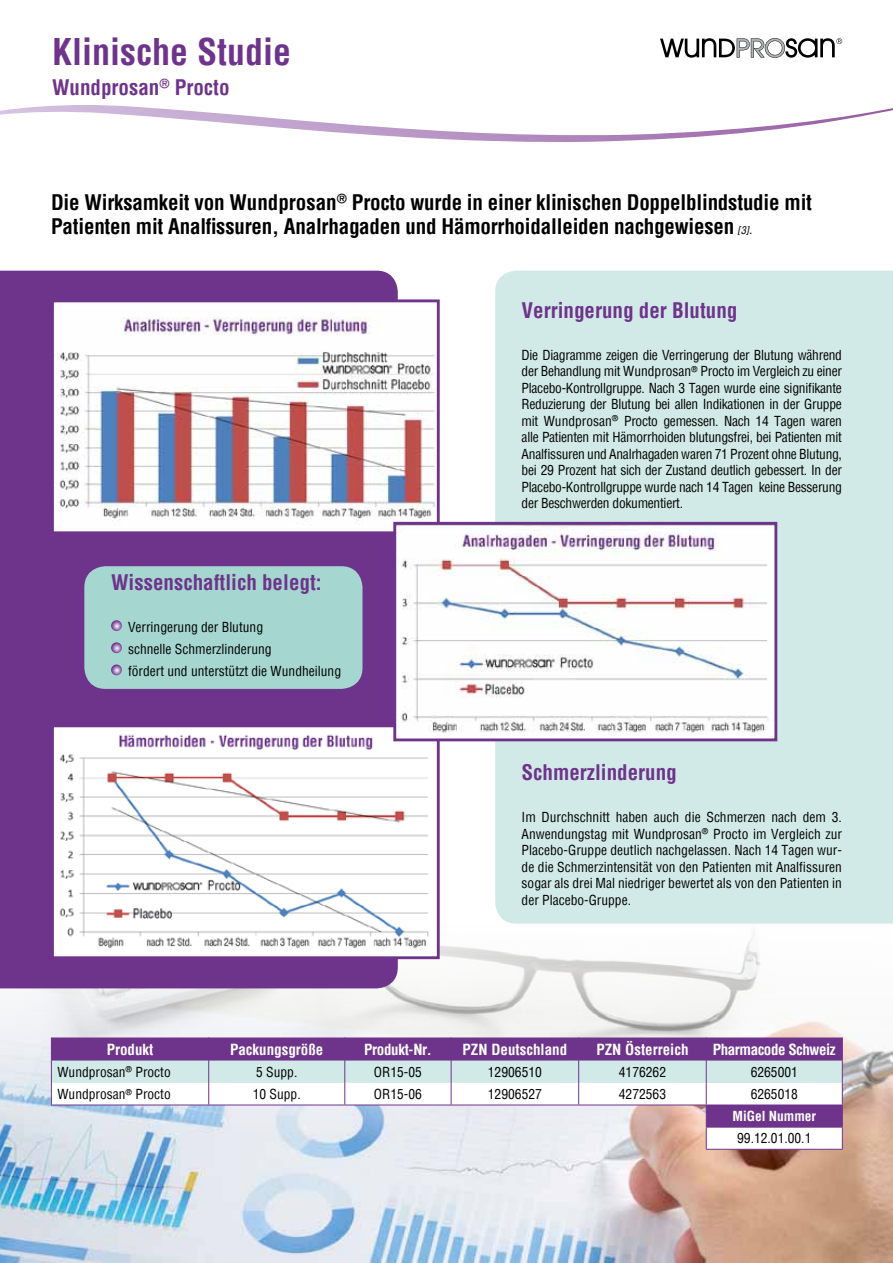
<style>
.page{position:relative;width:893px;height:1263px;background:#fff}
.page>*{position:absolute;margin:0;border:0;box-sizing:border-box;transform-origin:0 0}
.t1{font:700 condensed 36px "Helvetica";color:#6e348b}
.t2{font:700 condensed 21px/24px "Helvetica";letter-spacing:-.01em;color:#000}
.t3{font:700 condensed 21px "Helvetica";color:#6e348b}
.t4{font:700 condensed 15px "Helvetica";color:#fff}
.t5{font:700 condensed 15px "Helvetica";letter-spacing:-.03em;color:#fff}
.t6{font:700 condensed 15px "Helvetica";letter-spacing:-.02em;color:#fff}
.t7{font:condensed 13.5px/16.5px "Helvetica";color:#000;text-align:justify}
.s1{font-weight:400;font-style:italic;font-size:10.5px}
.s2{font-weight:400;font-size:13.5px}
.s3{font-weight:700;color:#fff}
</style>
<div class="page">
<svg style="left:0;top:105px;width:893px;height:37px"></svg>
<svg style="left:660px;top:38px;width:182px;height:20px"></svg>
<img style="left:0;top:934px;width:893px;height:329px">
<div style="left:495px;top:271px;width:398px;height:653px;background:#d2eae7"></div>
<div style="left:0;top:271px;width:398px;height:717px;background:#6e348b"></div>
<img style="left:55px;top:728px;width:381px;height:227px">
<div style="left:51px;top:724px;width:389px;height:235px;border:3px solid #6e348b"></div>
<img style="left:55px;top:303px;width:381px;height:227px">
<div style="left:51px;top:299px;width:389px;height:235px;border:3px solid #6e348b"></div>
<div style="left:84px;top:566px;width:278px;height:123px;background:#a5d6cf;border-radius:21px"></div>
<svg style="left:111px;top:620px;width:11px;height:11px"></svg>
<svg style="left:111px;top:642px;width:11px;height:11px"></svg>
<svg style="left:111px;top:664px;width:11px;height:11px"></svg>
<hr style="left:706px;top:1149px;width:137px;height:1px;background:#6e348b">
<svg style="left:51px;top:1037px;width:792px;height:112px"></svg>
<img style="left:397px;top:526px;width:376px;height:211px">
<div style="left:393px;top:522px;width:384px;height:219px;border:3px solid #6e348b"></div>
<p class="t1" style="left:52px;top:28px;width:241px">Klinische Studie</p>
<p class="t3" style="left:52px;top:74px;width:179px">Wundprosan<sup>®</sup> Procto</p>
<p class="t2" style="left:51px;top:190px;width:763px">Die Wirksamkeit von Wundprosan<sup>®</sup> Procto wurde in einer klinischen Doppelblindstudie mit<br>Patienten mit Analfissuren, Analrhagaden und Hämorrhoidalleiden nachgewiesen <span class="s1">[3]</span><span class="s2">.</span></p>
<p class="t3" style="left:111px;top:569px;width:212px">Wissenschaftlich belegt:</p>
<p class="t7" style="left:128px;top:616px;width:214px;line-height:22.2px;text-align:left">Verringerung der Blutung<br>schnelle Schmerzlinderung<br>fördert und unterstützt die Wundheilung</p>
<p class="t3" style="left:522px;top:296px;width:217px">Verringerung der Blutung</p>
<p class="t7" style="left:522px;top:346px;width:322px">Die Diagramme zeigen die Verringerung der Blutung während der Behandlung mit Wundprosan<sup>®</sup> Procto im Vergleich zu einer Placebo-Kontrollgruppe. Nach 3 Tagen wurde eine signifikante Reduzierung der Blutung bei allen Indikationen in der Gruppe mit Wundprosan<sup>®</sup> Procto gemessen. Nach 14 Tagen waren alle Patienten mit Hämorrhoiden blutungsfrei, bei Patienten mit Analfissuren und Analrhagaden waren 71 Prozent ohne Blutung, bei 29 Prozent hat sich der Zustand deutlich gebessert. In der Placebo-Kontrollgruppe wurde nach 14 Tagen keine Besserung der Beschwerden dokumentiert.</p>
<p class="t3" style="left:522px;top:759px;width:157px">Schmerzlinderung</p>
<p class="t7" style="left:522px;top:809px;width:322px">Im Durchschnitt haben auch die Schmerzen nach dem 3.<br>Anwendungstag mit Wundprosan<sup>®</sup> Procto im Vergleich zur Placebo-Gruppe deutlich nachgelassen. Nach 14 Tagen wur&shy;de die Schmerzintensität von den Patienten mit Analfissuren sogar als drei Mal niedriger bewertet als von den Patienten in der Placebo-Gruppe.</p>
<p class="t4" style="left:107px;top:1039px;width:48px">Produkt</p>
<p class="t4" style="left:230px;top:1039px;width:95px">Packungsgröße</p>
<p class="t6" style="left:364px;top:1039px;width:69px">Produkt-Nr.</p>
<p class="t4" style="left:463px;top:1039px;width:106px">PZN Deutschland</p>
<p class="t4" style="left:596px;top:1039px;width:94px">PZN Österreich</p>
<p class="t5" style="left:713px;top:1039px;width:124px">Pharmacode Schweiz</p>
<p class="t7" style="left:57px;top:1063px;width:115px">Wundprosan<sup>®</sup> Procto</p>
<p class="t7" style="left:256px;top:1063px;width:43px">5 Supp.</p>
<p class="t7" style="left:374px;top:1063px;width:49px">OR15-05</p>
<p class="t7" style="left:488px;top:1063px;width:55px">12906510</p>
<p class="t7" style="left:619px;top:1063px;width:49px">4176262</p>
<p class="t7" style="left:751px;top:1063px;width:49px">6265001</p>
<p class="t7" style="left:57px;top:1086px;width:115px">Wundprosan<sup>®</sup> Procto</p>
<p class="t7" style="left:253px;top:1086px;width:50px">10 Supp.</p>
<p class="t7" style="left:374px;top:1086px;width:49px">OR15-06</p>
<p class="t7" style="left:488px;top:1086px;width:55px">12906527</p>
<p class="t7" style="left:619px;top:1086px;width:49px">4272563</p>
<p class="t7" style="left:732px;top:1083px;width:85px;line-height:22.2px;text-align:center">6265018<br><span class="s3">MiGel Nummer<br></span>99.12.01.00.1</p>
</div>
